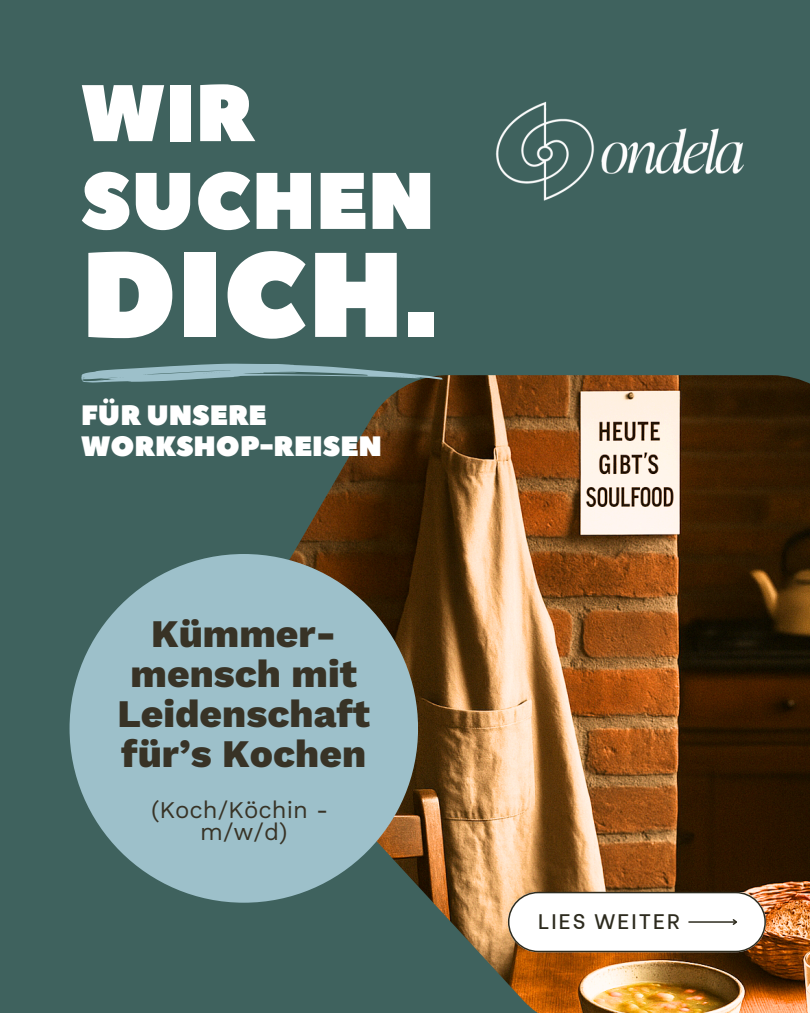
<style>
.page{position:relative;width:810px;height:1013px;background:#fff}
.page>*{position:absolute;margin:0;border:0;box-sizing:border-box;transform-origin:0 0}
.t1{font:120px "Peace Sans";color:#fff}
.t2{font:80px/87.8px "Peace Sans";color:#fff}
.t3{font:800 39px/39.8px "Work Sans";color:#383326;text-align:center}
.t4{font:28px/30.8px "Peace Sans";color:#fff}
.t5{font:24px/21.8px "Work Sans";color:#383326;text-align:center}
.t6{font:500 21px "Be Vietnam";letter-spacing:.1em;color:#2d2b1e}
</style>
<div class="page">
<div style="left:0;top:0;width:810px;height:1012px;background:#3f625e"></div>
<img style="left:244px;top:375px;width:566px;height:637px">
<div style="left:70px;top:554px;width:348px;height:348px;background:#9dc0ca;border-radius:50%"></div>
<svg style="left:81px;top:363px;width:362px;height:26px"></svg>
<img style="left:496px;top:101px;width:248px;height:100px">
<svg style="left:508px;top:891px;width:258px;height:61px;background:#eeebe7"></svg>
<p class="t2" style="left:81px;top:72px;width:355px">WIR<br>SUCHEN</p>
<p class="t1" style="left:81px;top:216px;width:359px">DICH.</p>
<p class="t4" style="left:81px;top:401px;width:302px">FÜR UNSERE<br>WORKSHOP-REISEN</p>
<p class="t3" style="left:117px;top:614px;width:254px">Kümmer&shy;mensch mit<br>Leidenschaft für’s Kochen</p>
<h1 class="t5" style="left:151px;top:799px;width:179px">(Koch/Köchin - m/w/d)</h1>
<p class="t6" style="left:538px;top:903px;width:143px">LIES WEITER</p>
</div>
